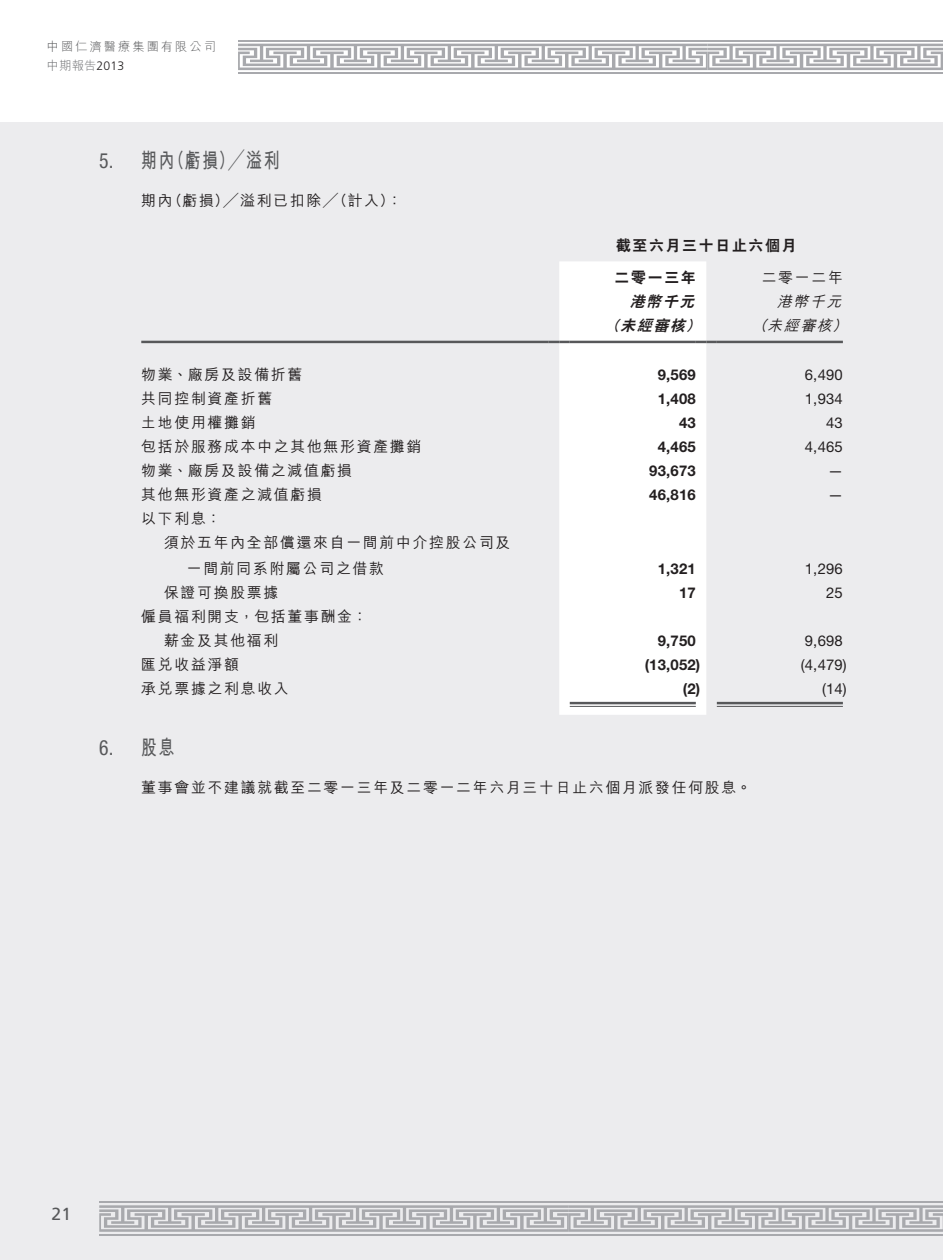
<style>
.page{position:relative;width:943px;height:1260px;background:#fff}
.page>*{position:absolute;margin:0;border:0;box-sizing:border-box;transform-origin:0 0}
._03_H1{font:700 21px "M Hei HK";letter-spacing:.115em;color:#57585a;scale:.75 1}
._03_H1-2{font:condensed 21px "Helvetica Neue LT Std";color:#57585a;scale:.94 1}
.t1{font:17.5px "Frutiger LT Std";color:#57585a}
._15_Table_Stub{font:500 14.88px "M Hei HK";letter-spacing:.115em;color:#231f20}
._12___P2{font:500 14.88px "M Hei HK";letter-spacing:.115em;color:#231f20}
._31_table_tab_6pt{font:700 14.88px "Helvetica Neue LT Std";letter-spacing:.015em;color:#231f20}
._31_table_tab_6pt-2{font:14.88px "Helvetica Neue LT Std";letter-spacing:.015em;color:#231f20}
._31_table_tab_6pt-3{font:800 14.88px "C Hei 2 HK";letter-spacing:.115em;color:#231f20}
._31_table_tab_6pt-4{font:italic 500 14.88px "M Hei HK";color:#231f20}
._31_table_tab_6pt-5{font:italic 800 14.88px "C Hei 2 HK";color:#231f20}
._31_table_tab_6pt-6{font:500 14.88px "M Hei HK";letter-spacing:.115em;color:#231f20}
.t2{font:300 12.25px/19.2px "M Hei HK";letter-spacing:.165em;color:#57585a}
.s1{color:#6c6d70}
.s2{font-family:"Frutiger LT Std";color:#231f20}
</style>
<div class="page">
<div style="left:0;top:122px;width:943px;height:1138px;background:#ececee"></div>
<hr style="left:238px;top:72px;width:469px;height:2px;background:#a8a9ad">
<hr style="left:238px;top:40px;width:469px;height:2px;background:#a8a9ad">
<svg style="left:238px;top:44px;width:705px;height:26px"></svg>
<hr style="left:707px;top:72px;width:236px;height:2px;background:#a8a9ad">
<hr style="left:707px;top:40px;width:236px;height:2px;background:#a8a9ad">
<hr style="left:99px;top:1234px;width:470px;height:2px;background:#a8a9ad">
<hr style="left:99px;top:1201px;width:470px;height:2px;background:#a8a9ad">
<svg style="left:99px;top:1205px;width:844px;height:27px"></svg>
<hr style="left:569px;top:1234px;width:374px;height:2px;background:#a8a9ad">
<hr style="left:569px;top:1201px;width:374px;height:2px;background:#a8a9ad">
<div style="left:559px;top:261px;width:147px;height:454px;background:#fff"></div>
<hr style="left:141px;top:341px;width:407px;height:2px;background:#57585a">
<svg style="left:548px;top:341px;width:21px;height:2px"></svg>
<hr style="left:569px;top:341px;width:126px;height:2px;background:#57585a">
<svg style="left:695px;top:341px;width:21px;height:2px"></svg>
<hr style="left:716px;top:341px;width:126px;height:2px;background:#57585a">
<hr style="left:569px;top:702px;width:126px;height:2px;background:#57585a">
<hr style="left:569px;top:706px;width:126px;height:1px;background:#57585a">
<hr style="left:716px;top:702px;width:126px;height:2px;background:#57585a">
<hr style="left:716px;top:706px;width:126px;height:1px;background:#57585a">
<p class="t2" style="left:47px;top:36px;width:171px">中國仁濟醫療集團有限公司<span class="s1">中期報告</span><span class="s2">2013</span></p>
<p class="_03_H1-2" style="left:99px;top:148px;width:17px">5.</p>
<p class="_03_H1-2" style="left:99px;top:735px;width:17px">6.</p>
<p class="_03_H1" style="left:169px;top:145px;width:149px">（虧損）╱溢利</p>
<p class="_03_H1" style="left:141px;top:145px;width:46px">期內</p>
<p class="_12___P2" style="left:167px;top:190px;width:236px">（虧損）╱溢利已扣除╱（計入：(</p>
<p class="_12___P2" style="left:141px;top:190px;width:33px">期內</p>
<p class="_31_table_tab_6pt-3" style="left:616px;top:235px;width:182px">截至六月三十日止六個月</p>
<p class="_31_table_tab_6pt-6" style="left:761px;top:267px;width:83px">二零一二年</p>
<p class="_31_table_tab_6pt-3" style="left:614px;top:268px;width:83px">二零一三年</p>
<p class="_31_table_tab_6pt-5" style="left:629px;top:292px;width:72px">港幣千元</p>
<p class="_31_table_tab_6pt-4" style="left:776px;top:291px;width:71px">港幣千元</p>
<p class="_31_table_tab_6pt-5" style="left:620px;top:316px;width:72px">未經審核</p>
<p class="_31_table_tab_6pt-4" style="left:767px;top:315px;width:71px">未經審核</p>
<p class="_31_table_tab_6pt-4" style="left:832px;top:315px;width:22px">(</p>
<p class="_31_table_tab_6pt-5" style="left:685px;top:316px;width:22px">）</p>
<p class="_31_table_tab_6pt-4" style="left:752px;top:315px;width:22px">（</p>
<p class="_31_table_tab_6pt-5" style="left:605px;top:316px;width:22px">（</p>
<p class="_15_Table_Stub" style="left:141px;top:364px;width:163px">物業、廠房及設備折舊</p>
<p class="_31_table_tab_6pt" style="left:657px;top:366px;width:40px">9,569</p>
<p class="_31_table_tab_6pt-2" style="left:804px;top:366px;width:40px">6,490</p>
<p class="_15_Table_Stub" style="left:141px;top:388px;width:132px">共同控制資產折舊</p>
<p class="_31_table_tab_6pt" style="left:657px;top:390px;width:40px">1,408</p>
<p class="_31_table_tab_6pt-2" style="left:804px;top:390px;width:40px">1,934</p>
<p class="_15_Table_Stub" style="left:141px;top:412px;width:116px">土地使用權攤銷</p>
<p class="_31_table_tab_6pt" style="left:679px;top:414px;width:18px">43</p>
<p class="_31_table_tab_6pt-2" style="left:826px;top:414px;width:18px">43</p>
<p class="_15_Table_Stub" style="left:141px;top:436px;width:282px">包括於服務成本中之其他無形資產攤銷</p>
<p class="_31_table_tab_6pt" style="left:657px;top:438px;width:40px">4,465</p>
<p class="_31_table_tab_6pt-2" style="left:804px;top:438px;width:40px">4,465</p>
<p class="_15_Table_Stub" style="left:141px;top:460px;width:212px">物業、廠房及設備之減值虧損</p>
<p class="_31_table_tab_6pt" style="left:649px;top:462px;width:48px">93,673</p>
<p class="_31_table_tab_6pt-2" style="left:828px;top:462px;width:16px">—</p>
<p class="_15_Table_Stub" style="left:141px;top:484px;width:182px">其他無形資產之減值虧損</p>
<p class="_15_Table_Stub" style="left:141px;top:508px;width:81px">以下利息：</p>
<p class="_15_Table_Stub" style="left:164px;top:532px;width:348px">須於五年內全部償還來自一間前中介控股公司及</p>
<p class="_31_table_tab_6pt" style="left:649px;top:485px;width:48px">46,816</p>
<p class="_31_table_tab_6pt-2" style="left:828px;top:486px;width:16px">—</p>
<p class="_15_Table_Stub" style="left:187px;top:558px;width:199px">一間前同系附屬公司之借款</p>
<p class="_31_table_tab_6pt" style="left:657px;top:560px;width:40px">1,321</p>
<p class="_31_table_tab_6pt-2" style="left:804px;top:560px;width:40px">1,296</p>
<p class="_15_Table_Stub" style="left:164px;top:582px;width:116px">保證可換股票據</p>
<p class="_15_Table_Stub" style="left:141px;top:606px;width:227px">僱員福利開支，包括董事酬金：</p>
<p class="_31_table_tab_6pt" style="left:679px;top:584px;width:18px">17</p>
<p class="_31_table_tab_6pt-2" style="left:826px;top:584px;width:18px">25</p>
<p class="_15_Table_Stub" style="left:164px;top:630px;width:116px">薪金及其他福利</p>
<p class="_31_table_tab_6pt" style="left:657px;top:631px;width:40px">9,750</p>
<p class="_31_table_tab_6pt-2" style="left:804px;top:632px;width:40px">9,698</p>
<p class="_15_Table_Stub" style="left:141px;top:654px;width:99px">匯兌收益淨額</p>
<p class="_31_table_tab_6pt" style="left:644px;top:655px;width:57px">)13,052(</p>
<p class="_31_table_tab_6pt-2" style="left:800px;top:656px;width:47px">)4,479(</p>
<p class="_15_Table_Stub" style="left:141px;top:677px;width:149px">承兌票據之利息收入</p>
<p class="_31_table_tab_6pt" style="left:683px;top:679px;width:19px">2) (</p>
<p class="_31_table_tab_6pt-2" style="left:822px;top:680px;width:26px">)14(</p>
<p class="_03_H1" style="left:141px;top:732px;width:46px">股息</p>
<p class="_12___P2" style="left:141px;top:777px;width:611px">董事會並不建議就截至二零一三年及二零一二年六月三十日止六個月派發任何股息。</p>
<p class="t1" style="left:52px;top:1204px;width:21px">21</p>
</div>
